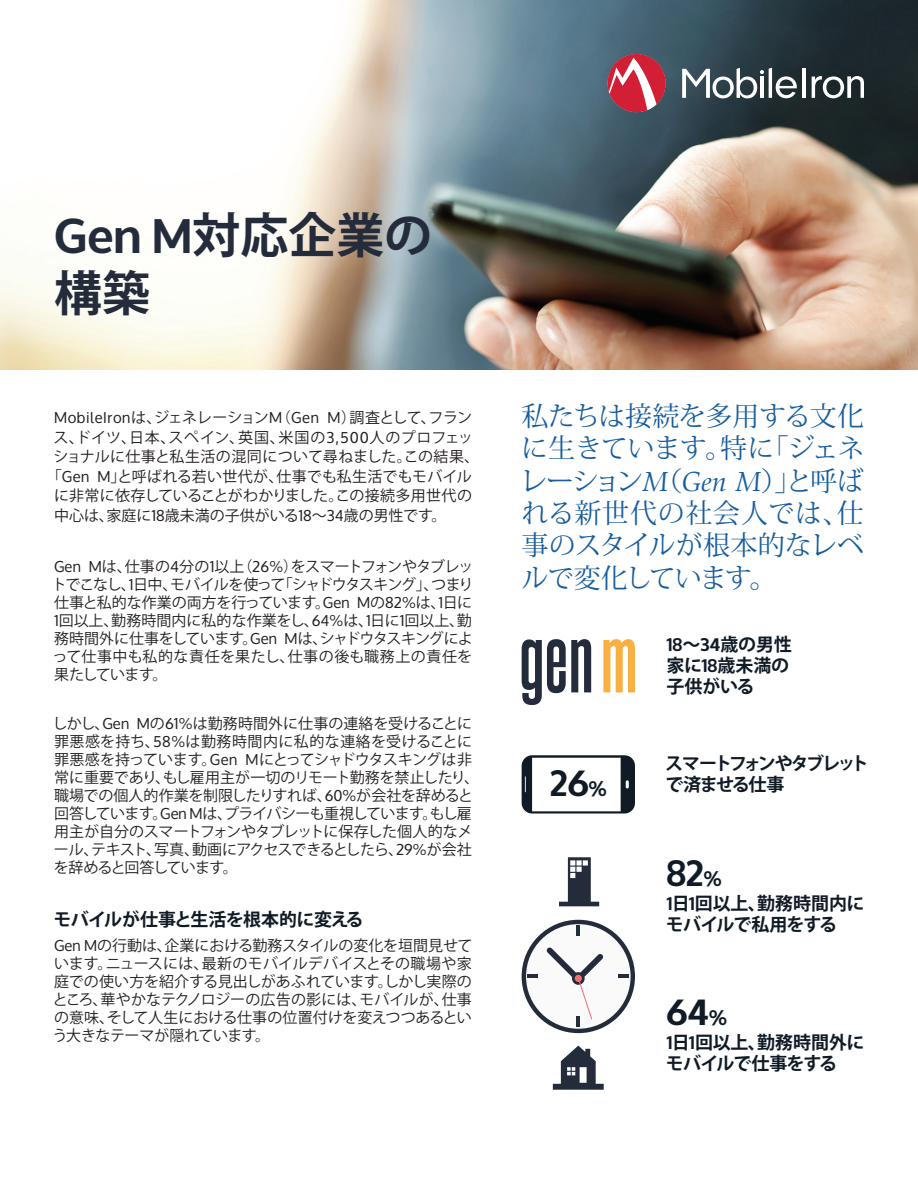
<style>
.page{position:relative;width:918px;height:1188px;background:#fff}
.page>*{position:absolute;margin:0;border:0;box-sizing:border-box;transform-origin:0 0}
.t1{font:700 48px/57.6px "Koz Go Pro";color:#242c3c}
.t2{font:700 36px "Oxygen";color:#101b26}
.t3{font:27px/32.4px "Koz Min Pro";letter-spacing:-.02em;color:#175d9e;text-align:justify}
.t4{font:700 18px/21px "Koz Go Pro";letter-spacing:-.03em;color:#101b26}
.t5{font:700 18px/21px "Koz Go Pro";letter-spacing:-.01em;color:#101b26}
.t6{font:700 18px "Koz Go Pro";letter-spacing:-.14em;color:#101b26}
.t7{font:700 18px "Koz Go Pro";letter-spacing:-.07em;color:#101b26}
.t8{font:15px/18px "Koz Go Pro";letter-spacing:-.015em;color:#231f20;text-align:justify}
.t9{font:15px "Koz Go Pro";color:#221d1f}
.t10{font:15px "Koz Go Pro";letter-spacing:-.045em;color:#221d1f}
.t11{font:15px "Koz Go Pro";letter-spacing:.025em;color:#221d1f}
.t12{font:15px "Koz Go Pro";letter-spacing:.02em;color:#221d1f}
.s1{font-family:"Oxygen"}
.s2{font-family:"Palatino";font-style:italic}
.s3{font-size:21px}
</style>
<div class="page">
<img style="left:0;top:0;width:918px;height:369px">
<hr style="left:802px;top:69px;width:4px;height:29px;background:#fff">
<svg style="left:812px;top:76px;width:52px;height:22px"></svg>
<svg style="left:682px;top:68px;width:115px;height:30px"></svg>
<svg style="left:607px;top:54px;width:59px;height:58px;background:#b56"></svg>
<svg style="left:522px;top:639px;width:69px;height:66px"></svg>
<svg style="left:603px;top:639px;width:32px;height:53px"></svg>
<svg style="left:522px;top:920px;width:113px;height:113px"></svg>
<svg style="left:522px;top:755px;width:113px;height:59px"></svg>
<svg style="left:553px;top:1046px;width:51px;height:44px"></svg>
<svg style="left:559px;top:857px;width:40px;height:49px"></svg>
<h1 class="t1" style="left:54px;top:210px;width:380px"><span class="s1">Gen M</span>対応企業の構築</h1>
<p class="t10" style="left:54px;top:408px;width:420px"><span class="s1">MobileIron</span>は、ジェネレーション<span class="s1">M</span>（<span class="s1">Gen M</span>）調査として、フラン</p>
<p class="t11" style="left:53px;top:428px;width:421px">ス、ドイツ、日本、スペイン、英国、米国の<span class="s1">3,500</span>人のプロフェッ</p>
<p class="t12" style="left:54px;top:447px;width:427px">ショナルに仕事と私生活の混同について尋ねました。この結果、</p>
<p class="t9" style="left:47px;top:467px;width:427px">「<span class="s1">Gen M</span>」と呼ばれる若い世代が、仕事でも私生活でもモバイル</p>
<p class="t9" style="left:54px;top:486px;width:420px">に非常に依存していることがわかりました。この接続多用世代の</p>
<p class="t9" style="left:54px;top:506px;width:394px">中心は、家庭に<span class="s1">18</span>歳未満の子供がいる<span class="s1">18</span>～<span class="s1">34</span>歳の男性です。</p>
<p class="t8" style="left:52px;top:558px;width:423px"><span class="s1">Gen M</span>は、仕事の<span class="s1">4</span>分の<span class="s1">1</span>以上（<span class="s1">26%</span>）をスマートフォンやタブレットでこなし、<span class="s1">1</span>日中、モバイルを使って「シャドウタスキング」、つまり仕事と私的な作業の両方を行っています。<span class="s1">Gen M</span>の<span class="s1">82%</span>は、<span class="s1">1</span>日に<span class="s1">1</span>回以上、勤務時間内に私的な作業をし、<span class="s1">64%</span>は、<span class="s1">1</span>日に<span class="s1">1</span>回以上、勤務時間外に仕事をしています。<span class="s1">Gen M</span>は、シャドウタスキングによって仕事中も私的な責任を果たし、仕事の後も職務上の責任を果たしています。</p>
<p class="t8" style="left:53px;top:715px;width:428px;text-align:left">しかし、<span class="s1">Gen M</span>の<span class="s1">61%</span>は勤務時間外に仕事の連絡を受けることに罪悪感を持ち、<span class="s1">58%</span>は勤務時間内に私的な連絡を受けることに罪悪感を持っています。<span class="s1">Gen M</span>にとってシャドウタスキングは非常に重要であり、もし雇用主が一切のリモート勤務を禁止したり、職場での個人的作業を制限したりすれば、<span class="s1">60%</span>が会社を辞めると回答しています。<span class="s1">Gen M</span>は、プライバシーも重視しています。もし雇用主が自分のスマートフォンやタブレットに保存した個人的なメール、テキスト、写真、動画にアクセスできるとしたら、<span class="s1">29%</span>が会社を辞めると回答しています。</p>
<p class="t4" style="left:53px;top:910px;width:311px">モバイルが仕事と生活を根本的に変える</p>
<p class="t8" style="left:53px;top:937px;width:421px"><span class="s1">Gen M</span>の行動は、企業における勤務スタイルの変化を垣間見せています。ニュースには、最新のモバイルデバイスとその職場や家庭での使い方を紹介する見出しがあふれています。しかし実際のところ、華やかなテクノロジーの広告の影には、モバイルが、仕事の意味、そして人生における仕事の位置付けを変えつつあるという大きなテーマが隠れています。</p>
<h3 class="t3" style="left:520px;top:399px;width:346px">私たちは接続を多用する文化に生きています。特に「ジェネレーション<span class="s2">M</span>（<span class="s2">Gen M</span>）」と呼ばれる新世代の社会人では、仕事のスタイルが根本的なレベルで変化しています。</h3>
<p class="t5" style="left:666px;top:635px;width:127px"><span class="s1">18</span>～<span class="s1">34</span>歳の男性家に<span class="s1">18</span>歳未満の子供がいる</p>
<p class="t6" style="left:665px;top:751px;width:205px">スマートフォンやタブレット</p>
<h2 class="t2" style="left:550px;top:761px;width:58px">26<span class="s3">%</span></h2>
<p class="t7" style="left:665px;top:772px;width:120px">で済ませる仕事</p>
<h2 class="t2" style="left:666px;top:851px;width:57px">82<span class="s3">%</span></h2>
<p class="t4" style="left:666px;top:894px;width:200px"><span class="s1">1</span>日<span class="s1">1</span>回以上、勤務時間内にモバイルで私用をする</p>
<h2 class="t2" style="left:666px;top:990px;width:62px">64<span class="s3">%</span></h2>
<p class="t4" style="left:666px;top:1033px;width:200px"><span class="s1">1</span>日<span class="s1">1</span>回以上、勤務時間外にモバイルで仕事をする</p>
</div>
